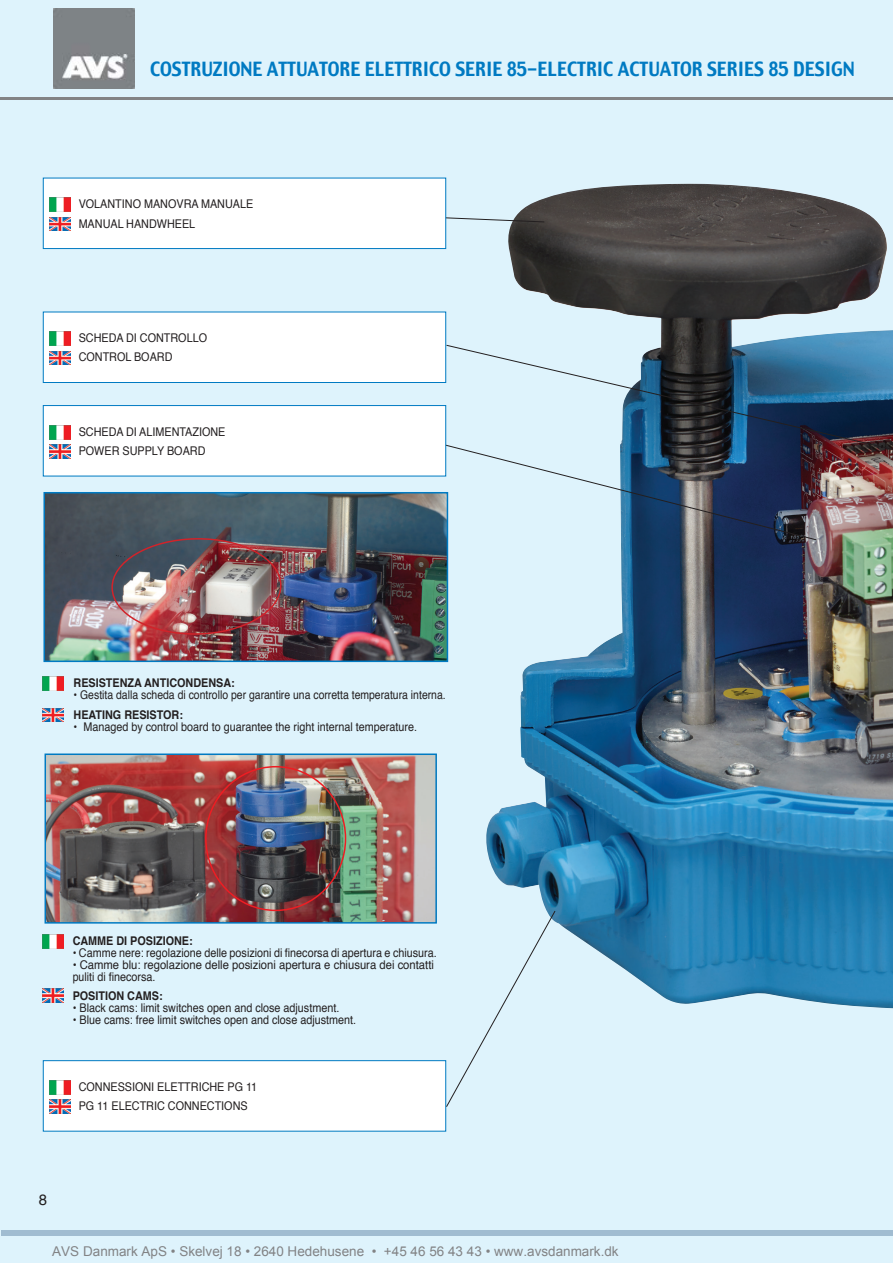
<style>
.page{position:relative;width:893px;height:1263px;background:#def3fc}
.page>*{position:absolute;margin:0;border:0;box-sizing:border-box;transform-origin:0 0}
.t1{font:19.5px "Charcoal";color:#007ac2;scale:.9 1}
.t2{font:15px "Helvetica";color:#231f20}
.t3{font:13.5px "Arial";color:#828385}
.t4{font:12px "Helvetica";color:#231f20;scale:.9 1}
.t5{font:12px "Helvetica";color:#231f20;scale:.88 1}
.t6{font:700 12px "Helvetica";color:#231f20;scale:.9 1}
.t7{font:12px "Helvetica";color:#231f20;scale:.94 1}
</style>
<div class="page">
<img style="left:486px;top:184px;width:407px;height:824px">
<svg style="left:446px;top:217px;width:99px;height:6px"></svg>
<svg style="left:446px;top:344px;width:447px;height:118px"></svg>
<svg style="left:381px;top:428px;width:436px;height:113px"></svg>
<img style="left:46px;top:495px;width:399px;height:164px">
<div style="left:43px;top:492px;width:405px;height:170px;border:2px solid #007ac2"></div>
<img style="left:43px;top:677px;width:21px;height:14px">
<img style="left:43px;top:708px;width:21px;height:14px">
<img style="left:111px;top:538px;width:171px;height:97px">
<img style="left:48px;top:756px;width:386px;height:164px">
<div style="left:45px;top:753px;width:392px;height:170px;border:2px solid #007ac2"></div>
<img style="left:43px;top:934px;width:20px;height:14px">
<img style="left:43px;top:988px;width:20px;height:14px">
<div style="left:43px;top:312px;width:403px;height:71px;background:#fff;border:1px solid #007ac2"></div>
<img style="left:50px;top:332px;width:21px;height:14px">
<img style="left:49px;top:351px;width:22px;height:14px">
<div style="left:43px;top:405px;width:403px;height:71px;background:#fff;border:1px solid #007ac2"></div>
<img style="left:50px;top:425px;width:21px;height:14px">
<img style="left:49px;top:445px;width:22px;height:13px">
<div style="left:43px;top:1060px;width:403px;height:71px;background:#fff;border:1px solid #007ac2"></div>
<img style="left:50px;top:1080px;width:21px;height:14px">
<img style="left:49px;top:1100px;width:22px;height:13px">
<svg style="left:445px;top:910px;width:111px;height:198px"></svg>
<div style="left:43px;top:178px;width:403px;height:71px;background:#fff;border:1px solid #007ac2"></div>
<img style="left:50px;top:198px;width:21px;height:14px">
<img style="left:49px;top:217px;width:22px;height:14px">
<img style="left:54px;top:8px;width:80px;height:81px">
<p class="t1" style="left:150px;top:57px;width:784px">COSTRUZIONE ATTUATORE ELETTRICO SERIE 85-ELECTRIC ACTUATOR SERIES 85 DESIGN</p>
<p class="t4" style="left:79px;top:195px;width:196px">VOLANTINO MANOVRA MANUALE</p>
<p class="t4" style="left:79px;top:214px;width:131px">MANUAL HANDWHEEL</p>
<p class="t4" style="left:79px;top:328px;width:144px">SCHEDA DI CONTROLLO</p>
<p class="t4" style="left:79px;top:348px;width:106px">CONTROL BOARD</p>
<p class="t4" style="left:79px;top:422px;width:165px">SCHEDA DI ALIMENTAZIONE</p>
<p class="t4" style="left:79px;top:441px;width:142px">POWER SUPPLY BOARD</p>
<p class="t6" style="left:74px;top:673px;width:181px">RESISTENZA ANTICONDENSA:</p>
<p class="t5" style="left:74px;top:686px;width:424px">• Gestita dalla scheda di controllo per garantire una corretta temperatura interna.</p>
<p class="t6" style="left:74px;top:705px;width:123px">HEATING RESISTOR:</p>
<p class="t4" style="left:74px;top:717px;width:383px">• Managed by control board to guarantee the right internal temperature.</p>
<p class="t6" style="left:73px;top:931px;width:135px">CAMME DI POSIZIONE:</p>
<p class="t4" style="left:73px;top:943px;width:406px">• Camme nere: regolazione delle posizioni di finecorsa di apertura e chiusura.</p>
<p class="t7" style="left:73px;top:955px;width:386px">• Camme blu: regolazione delle posizioni apertura e chiusura dei contatti</p>
<p class="t5" style="left:73px;top:967px;width:96px">puliti di finecorsa.</p>
<p class="t6" style="left:73px;top:986px;width:102px">POSITION CAMS:</p>
<p class="t4" style="left:73px;top:999px;width:298px">• Black cams: limit switches open and close adjustment.</p>
<p class="t4" style="left:73px;top:1011px;width:316px">• Blue cams: free limit switches open and close adjustment.</p>
<p class="t4" style="left:79px;top:1077px;width:200px">CONNESSIONI ELETTRICHE PG 11</p>
<p class="t4" style="left:79px;top:1097px;width:189px">PG 11 ELECTRIC CONNECTIONS</p>
<p class="t2" style="left:39px;top:1188px;width:10px">8</p>
<p class="t3" style="left:52px;top:1243px;width:568px">AVS Danmark ApS • Skelvej 18 • 2640 Hedehusene • +45 46 56 43 43 • www.avsdanmark.dk</p>
</div>
